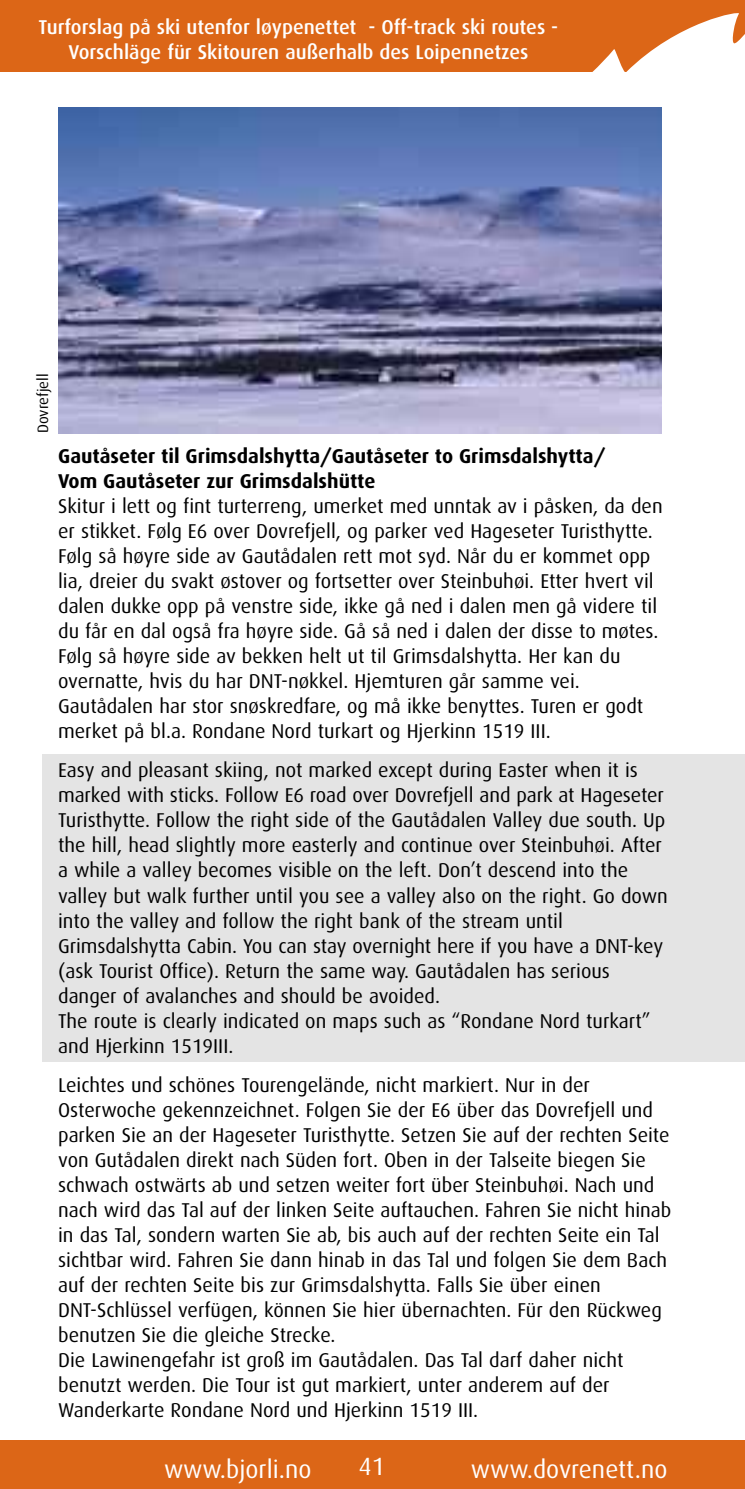
<style>
.page{position:relative;width:745px;height:1489px;background:#fff}
.page>*{position:absolute;margin:0;border:0;box-sizing:border-box;transform-origin:0 0}
.t1{font:25px "Dax";color:#fff}
.t2{font:20px/25px "Dax";color:#000}
.t3{font:500 20px/25px "Dax";color:#fff;text-align:center}
.t4{font:700 20px/25px "Dax";color:#000}
.t5{font:15px "Dax";color:#000}
</style>
<div class="page">
<svg style="left:0;top:1px;width:743px;height:71px;background:#de722a"></svg>
<div style="left:0;top:1439px;width:743px;height:49px;background:#dc6617"></div>
<div style="left:42px;top:754px;width:701px;height:308px;background:#e4e4e4"></div>
<img style="left:58px;top:107px;width:602px;height:326px">
<p class="t3" style="left:39px;top:16px;width:521px">Turforslag på ski utenfor løypenettet - Off-track ski routes -<br>Vorschläge für Skitouren außerhalb des Loipennetzes</p>
<p class="t5" style="left:35px;top:433px;width:61px;rotate:-90deg">Dovrefjell</p>
<p class="t4" style="left:58px;top:444px;width:548px">Gautåseter til Grimsdalshytta/Gautåseter to Grimsdalshytta/<br>Vom Gautåseter zur Grimsdalshütte</p>
<p class="t2" style="left:58px;top:494px;width:605px">Skitur i lett og fint turterreng, umerket med unntak av i påsken, da den er stikket. Følg E6 over Dovrefjell, og parker ved Hageseter Turisthytte.<br>Følg så høyre side av Gautådalen rett mot syd. Når du er kommet opp lia, dreier du svakt østover og fortsetter over Steinbuhøi. Etter hvert vil dalen dukke opp på venstre side, ikke gå ned i dalen men gå videre til du får en dal også fra høyre side. Gå så ned i dalen der disse to møtes.<br>Følg så høyre side av bekken helt ut til Grimsdalshytta. Her kan du overnatte, hvis du har DNT-nøkkel. Hjemturen går samme vei.<br>Gautådalen har stor snøskredfare, og må ikke benyttes. Turen er godt merket på bl.a. Rondane Nord turkart og Hjerkinn 1519 III.</p>
<p class="t2" style="left:58px;top:758px;width:611px">Easy and pleasant skiing, not marked except during Easter when it is marked with sticks. Follow E6 road over Dovrefjell and park at Hageseter Turisthytte. Follow the right side of the Gautådalen Valley due south. Up the hill, head slightly more easterly and continue over Steinbuhøi. After a while a valley becomes visible on the left. Don’t descend into the valley but walk further until you see a valley also on the right. Go down into the valley and follow the right bank of the stream until Grimsdalshytta Cabin. You can stay overnight here if you have a DNT-key (ask Tourist Office). Return the same way. Gautådalen has serious danger of avalanches and should be avoided.<br>The route is clearly indicated on maps such as “Rondane Nord turkart” and Hjerkinn 1519III.</p>
<p class="t2" style="left:58px;top:1072px;width:614px">Leichtes und schönes Tourengelände, nicht markiert. Nur in der Osterwoche gekennzeichnet. Folgen Sie der E6 über das Dovrefjell und parken Sie an der Hageseter Turisthytte. Setzen Sie auf der rechten Seite von Gutådalen direkt nach Süden fort. Oben in der Talseite biegen Sie schwach ostwärts ab und setzen weiter fort über Steinbuhøi. Nach und nach wird das Tal auf der linken Seite auftauchen. Fahren Sie nicht hinab in das Tal, sondern warten Sie ab, bis auch auf der rechten Seite ein Tal sichtbar wird. Fahren Sie dann hinab in das Tal und folgen Sie dem Bach auf der rechten Seite bis zur Grimsdalshytta. Falls Sie über einen DNT-Schlüssel verfügen, können Sie hier übernachten. Für den Rückweg benutzen Sie die gleiche Strecke.<br>Die Lawinengefahr ist groß im Gautådalen. Das Tal darf daher nicht benutzt werden. Die Tour ist gut markiert, unter anderem auf der Wanderkarte Rondane Nord und Hjerkinn 1519 III.</p>
<p class="t1" style="left:358px;top:1452px;width:28px">4 16</p>
<p class="t1" style="left:578px;top:1455px;width:90px">enettt.no.no</p>
<p class="t1" style="left:164px;top:1455px;width:138px">www.b.bjorli.no</p>
<p class="t1" style="left:460px;top:1455px;width:149px">www.do.dovrvrene</p>
<p class="t1" style="left:239px;top:1455px;width:73px">jorli.no</p>
<p class="t1" style="left:470px;top:1455px;width:59px">www</p>
<p class="t1" style="left:153px;top:1455px;width:59px">www</p>
</div>
